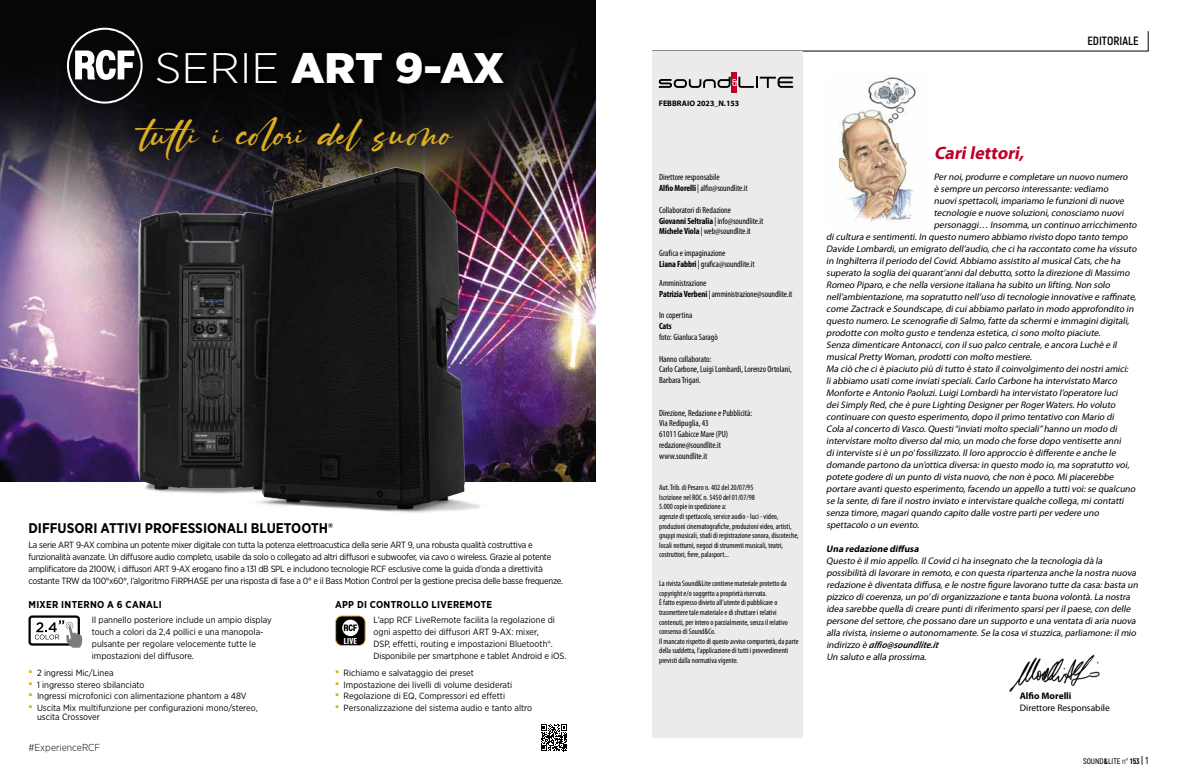
<style>
.page{position:relative;width:1191px;height:780px;background:#fff}
.page>*{position:absolute;margin:0;border:0;box-sizing:border-box;transform-origin:0 0}
.t1{font:900 42.7px "Gotham Narrow";color:#fff;scale:1.15 1}
.t2{font:37px "Ruthligos";color:#ddae22}
.t3{font:italic 700 18px "Myriad Pro";color:#be0027}
.t4{font:700 14px "Gotham Narrow";color:#000}
.t5{font:700 12px "Akrobat";color:#000}
.t6{font:300 10.1px "Gotham Narrow";color:#000}
.t7{font:700 10px "Gotham Narrow";letter-spacing:.03em;color:#000}
.t8{font:italic 9.5px/12px "Myriad Pro";letter-spacing:-.005em;color:#000}
.t9{font:9.5px "Myriad Pro";color:#000}
.t10{font:italic 700 9.5px "Myriad Pro";color:#000}
.t11{font:700 9.5px "Myriad Pro";color:#000}
.t12{font:9px/12px "Gotham Narrow";letter-spacing:-.01em;color:#000}
.t13{font:9px/12px "Gotham Narrow";letter-spacing:-.03em;color:#000}
.t14{font:condensed 9px/10.8px "Myriad Pro";color:#000}
.t15{font:700 condensed 9px "Myriad Pro";color:#000}
.t16{font:700 8.5px "Gotham Condensed";color:#fff;scale:1.2 1}
.t17{font:condensed 8px/9.6px "Myriad Pro";color:#000}
.t18{font:700 8px "Myriad Pro";color:#000}
.t19{font:600 8px "Akrobat";color:#000}
.s1{font-weight:300}
.s2{font-weight:700}
.s3{font-weight:600}
.s4{font-weight:800}
.s5{font-weight:400}
.s6{font-size:10px}
</style>
<div class="page">
<hr style="left:652px;top:51px;width:496px;height:1px;background:#000">
<svg style="left:1148px;top:31px;width:1px;height:20px"></svg>
<img style="left:1009px;top:654px;width:91px;height:38px">
<div style="left:652px;top:51px;width:150px;height:686px;background:#ebebeb"></div>
<div style="left:731px;top:72px;width:6px;height:20px;background:#be0027"></div>
<svg style="left:659px;top:77px;width:134px;height:11px"></svg>
<img style="left:838px;top:77px;width:78px;height:147px">
<img style="left:0;top:0;width:595px;height:481px">
<svg style="left:67px;top:28px;width:76px;height:76px"></svg>
<img style="left:117px;top:158px;width:374px;height:355px">
<div style="left:148px;top:43px;width:365px;height:50px;background:#000"></div>
<svg style="left:335px;top:615px;width:31px;height:31px"></svg>
<svg style="left:28px;top:615px;width:55px;height:32px"></svg>
<svg style="left:541px;top:724px;width:26px;height:27px"></svg>
<h1 class="t1" style="left:155px;top:40px;width:305px"><span class="s1">SERIE</span> ART 9-AX</h1>
<h2 class="t2" style="left:143px;top:113px;width:311px">tutti i colori del suono</h2>
<h3 class="t4" style="left:28px;top:519px;width:306px">DIFFUSORI ATTIVI PROFESSIONALI BLUETOOTH®</h3>
<p class="t13" style="left:28px;top:539px;width:536px">La serie ART 9-AX combina un potente mixer digitale con tutta la potenza elettroacustica della serie ART 9, una robusta qualità costruttiva e funzionalità avanzate. Un diffusore audio completo, usabile da solo o collegato ad altri diffusori e subwoofer, via cavo o wireless. Grazie al potente amplificatore da 2100W, i diffusori ART 9-AX erogano fino a 131 dB SPL e includono tecnologie RCF esclusive come la guida d’onda a direttività costante TRW da 100°x60°, l’algoritmo FiRPHASE per una risposta di fase a 0° e il Bass Motion Control per la gestione precisa delle basse frequenze.</p>
<p class="t7" style="left:28px;top:598px;width:135px">MIXER INTERNO A 6 CANALI</p>
<p class="t7" style="left:335px;top:598px;width:159px">APP DI CONTROLLO LIVEREMOTE</p>
<p class="t12" style="left:92px;top:613px;width:181px">Il pannello posteriore include un ampio display touch a colori da 2,4 pollici e una manopola&shy;pulsante per regolare velocemente tutte le impostazioni del diffusore.</p>
<p class="t12" style="left:373px;top:613px;width:194px">L’app RCF LiveRemote facilita la regolazione di ogni aspetto dei diffusori ART 9-AX: mixer,<br>DSP, effetti, routing e impostazioni Bluetooth®.<br>Disponibile per smartphone e tablet Android e iOS.</p>
<p class="t16" style="left:344px;top:636px;width:12px">LIVE</p>
<p class="t12" style="left:37px;top:666px;width:222px">2 ingressi Mic/Linea<br>1 ingresso stereo sbilanciato<br>Ingressi microfonici con alimentazione phantom a 48V Uscita Mix multifunzione per configurazioni mono/stereo,</p>
<p class="t12" style="left:37px;top:710px;width:65px">uscita Crossover</p>
<p class="t6" style="left:28px;top:741px;width:73px">#ExperienceRCF</p>
<p class="t12" style="left:344px;top:666px;width:190px">Richiamo e salvataggio dei preset<br>Impostazione dei livelli di volume desiderati Regolazione di EQ, Compressori ed effetti Personalizzazione del sistema audio e tanto altro</p>
<p class="t18" style="left:659px;top:98px;width:82px">FEBBRAIO 2023_N.153</p>
<p class="t18" style="left:659px;top:98px;width:127px">NOVEMBRE/DICEMBRE 2021_N.151</p>
<p class="t14" style="left:659px;top:172px;width:90px">Direttore responsabile<br><span class="s2">Alfio Morelli</span> | alfio@soundlite.it</p>
<p class="t14" style="left:659px;top:204px;width:106px">Collaboratori di Redazione<br><span class="s2">Giovanni Seltralia</span> | info@soundlite.it<br><span class="s2">Michele Viola</span> | web@soundlite.it</p>
<p class="t14" style="left:659px;top:247px;width:97px">Grafica e impaginazione<br><span class="s2">Liana Fabbri</span> | grafica@soundlite.it</p>
<p class="t14" style="left:659px;top:277px;width:135px">Amministrazione<br><span class="s2">Patrizia Verbeni</span> | amministrazione@soundlite.it</p>
<p class="t14" style="left:659px;top:310px;width:35px">In copertina</p>
<p class="t15" style="left:659px;top:320px;width:14px">Cats</p>
<p class="t14" style="left:659px;top:331px;width:60px">foto: Gianluca Saragò</p>
<p class="t14" style="left:659px;top:353px;width:134px">Hanno collaborato:<br>Carlo Carbone, Luigi Lombardi, Lorenzo Ortolani,<br>Barbara Trigari.</p>
<p class="t14" style="left:659px;top:407px;width:95px">Direzione, Redazione e Pubblicità:<br>Via Redipuglia, 43<br>61011 Gabicce Mare (PU) redazione@soundlite.it www.soundlite.it</p>
<p class="t17" style="left:659px;top:482px;width:141px">Aut. Trib. di Pesaro n. 402 del 20/07/95<br>Iscrizione nel ROC n. 5450 del 01/07/98<br>5.000 copie in spedizione a:<br>agenzie di spettacolo, service audio - luci - video, produzioni cinematografiche, produzioni video, artisti, gruppi musicali, studi di registrazione sonora, discoteche, locali notturni, negozi di strumenti musicali, teatri, costruttori, fiere, palasport...</p>
<p class="t17" style="left:659px;top:578px;width:141px">La rivista Sound&amp;Lite contiene materiale protetto da copyright e/o soggetto a proprietà riservata.<br>È fatto espresso divieto all’utente di pubblicare o trasmettere tale materiale e di sfruttare i relativi contenuti, per intero o parzialmente, senza il relativo consenso di Sound&amp;Co.<br>Il mancato rispetto di questo avviso comporterà, da parte della suddetta, l’applicazione di tutti i provvedimenti previsti dalla normativa vigente.</p>
<h3 class="t3" style="left:934px;top:141px;width:95px">Carilettori,</h3>
<p class="t5" style="left:1087px;top:33px;width:53px">EDITORIALE</p>
<p class="t8" style="left:933px;top:171px;width:197px">Pernoi,produrre e completare un nuovo numero</p>
<p class="t8" style="left:933px;top:183px;width:178px">è sempre un percorso interessante:vediamo</p>
<p class="t8" style="left:933px;top:195px;width:194px">nuovispettacoli,impariamo le funzionidinuove</p>
<p class="t8" style="left:933px;top:207px;width:193px">tecnologie e nuove soluzioni,conosciamo nuovi</p>
<p class="t8" style="left:933px;top:219px;width:206px">personaggi… Insomma,un continuo arricchimento</p>
<p class="t8" style="left:826px;top:231px;width:305px">dicultura e sentimenti.In questo numero abbiamo rivisto dopo tanto tempo</p>
<p class="t8" style="left:826px;top:243px;width:314px">Davide Lombardi,un emigrato dell’audio,che ciha raccontato come ha vissuto</p>
<p class="t8" style="left:826px;top:255px;width:297px">in Inghilterra ilperiodo delCovid.Abbiamo assistito almusicalCats,che ha</p>
<p class="t8" style="left:826px;top:267px;width:307px">superato la soglia deiquarant’annidaldebutto,sotto la direzione diMassimo</p>
<p class="t8" style="left:826px;top:279px;width:287px">Romeo Piparo,e che nella versione italiana ha subito un lifting.Non solo</p>
<p class="t8" style="left:826px;top:291px;width:313px">nell’ambientazione,ma sopratutto nell’uso ditecnologie innovative e raffinate,</p>
<p class="t8" style="left:826px;top:303px;width:311px">come Zactrack e Soundscape,dicuiabbiamo parlato in modo approfondito in</p>
<p class="t8" style="left:826px;top:315px;width:306px">questo numero.Le scenografie diSalmo,fatte da schermie immaginidigitali,</p>
<p class="t8" style="left:826px;top:327px;width:278px">prodotte con molto gusto e tendenza estetica,cisono molto piaciute.</p>
<p class="t8" style="left:826px;top:339px;width:294px">Senza dimenticare Antonacci,con ilsuo palco centrale,e ancora Luchè e il</p>
<p class="t8" style="left:826px;top:351px;width:209px">musicalPretty Woman,prodotticon molto mestiere.</p>
<p class="t8" style="left:826px;top:363px;width:305px">Ma ciò che ciè piaciuto più ditutto è stato ilcoinvolgimento deinostriamici:</p>
<p class="t8" style="left:826px;top:375px;width:294px">liabbiamo usaticome inviatispeciali.Carlo Carbone ha intervistato Marco</p>
<p class="t8" style="left:826px;top:387px;width:295px">Monforte e Antonio Paoluzi.LuigiLombardiha intervistato l’operatore luci</p>
<p class="t8" style="left:826px;top:399px;width:292px">deiSimply Red,che è pure Lighting DesignerperRogerWaters.Ho voluto</p>
<p class="t8" style="left:826px;top:411px;width:291px">continuare con questo esperimento,dopo ilprimo tentativo con Mario di</p>
<p class="t8" style="left:826px;top:423px;width:294px">Cola alconcerto diVasco.Questi“inviatimolto speciali”hanno un modo di</p>
<p class="t8" style="left:826px;top:435px;width:298px">intervistare molto diverso dalmio,un modo che forse dopo ventisette anni</p>
<p class="t8" style="left:826px;top:447px;width:293px">diinterviste siè un po’fossilizzato.Illoro approccio è differente e anche le</p>
<p class="t8" style="left:826px;top:459px;width:306px">domande partono da un’ottica diversa:in questo modo io,ma sopratutto voi,</p>
<p class="t8" style="left:826px;top:471px;width:291px">potete godere diun punto divista nuovo,che non è poco.Mipiacerebbe</p>
<p class="t8" style="left:826px;top:483px;width:313px">portare avantiquesto esperimento,facendo un appello a tuttivoi:se qualcuno</p>
<p class="t8" style="left:826px;top:495px;width:301px">se la sente,difare ilnostro inviato e intervistare qualche collega,micontatti</p>
<p class="t8" style="left:826px;top:507px;width:276px">senza timore,magariquando capito dalle vostre partipervedere uno</p>
<p class="t8" style="left:826px;top:519px;width:96px">spettacolo o un evento.</p>
<p class="t10" style="left:826px;top:543px;width:96px">Una redazione diffusa</p>
<p class="t8" style="left:826px;top:555px;width:315px">Questo è ilmio appello.IlCovid ciha insegnato che la tecnologia dà la possibilità dilavorare in remoto,e con questa ripartenza anche la nostra nuova redazione è diventata diffusa,e le nostre figure lavorano tutte da casa:basta un pizzico dicoerenza,un po’diorganizzazione e tanta buona volontà.La nostra idea sarebbe quella dicreare puntidiriferimento sparsiperilpaese,con delle persone delsettore,che possano dare un supporto e una ventata diaria nuova alla rivista,insieme o autonomamente.Se la cosa vistuzzica,parliamone:ilmio indirizzo è <span class="s3">alfio@soundlite.it<br></span>Un saluto e alla prossima.</p>
<p class="t11" style="left:1019px;top:689px;width:53px">Alfio Morelli</p>
<p class="t9" style="left:1019px;top:701px;width:92px">Direttore Responsabile</p>
<p class="t19" style="left:1083px;top:756px;width:67px">SOUND<span class="s4">&amp;</span>LITE <span class="s5">n°</span> <span class="s4">153</span> <span class="s6">| 1</span></p>
</div>
